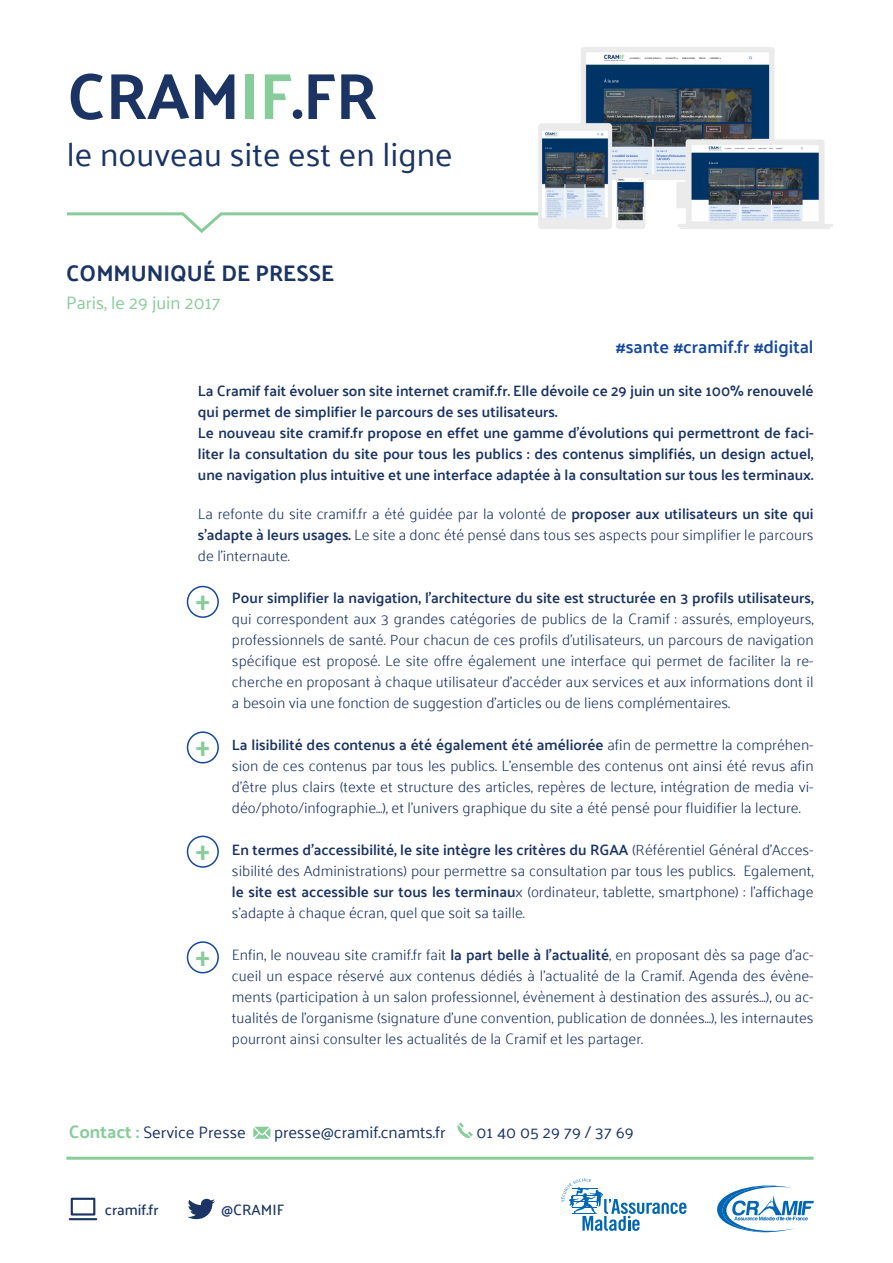
<style>
.page{position:relative;width:893px;height:1263px;background:#fff}
.page>*{position:absolute;margin:0;border:0;box-sizing:border-box;transform-origin:0 0}
.t1{font:700 65.55px "Palanquin";color:#1b3463}
.t2{font:33px "Palanquin";color:#1b3463}
.t3{font:700 27px "Palanquin";color:#88cc9c}
.t4{font:700 22.5px "Palanquin";color:#1b3463}
.t5{font:600 18px "Palanquin";color:#16489d}
.t6{font:18px "Palanquin";color:#88cc9c}
.t7{font:16.5px "Palanquin";color:#1b3463}
.t8{font:300 15px/21px "Palanquin";color:#1b3463;text-align:justify}
.t9{font:600 15px/21px "Palanquin";color:#1b3463}
.t10{font:500 15px "Palanquin";color:#1b3463}
.s1{color:#88cc9c}
.s2{font-weight:600}
.s3{font-weight:700;font-size:18px;color:#88cc9c}
</style>
<div class="page">
<div style="left:187px;top:586px;width:32px;height:32px;border:2px solid #16489d;border-radius:50%"></div>
<div style="left:187px;top:731px;width:32px;height:32px;border:2px solid #16489d;border-radius:50%"></div>
<div style="left:187px;top:836px;width:32px;height:32px;border:2px solid #16489d;border-radius:50%"></div>
<div style="left:187px;top:941px;width:32px;height:32px;border:2px solid #16489d;border-radius:50%"></div>
<svg style="left:67px;top:212px;width:447px;height:21px"></svg>
<img style="left:514px;top:47px;width:319px;height:182px">
<svg style="left:561px;top:1178px;width:125px;height:53px"></svg>
<svg style="left:717px;top:1185px;width:97px;height:47px"></svg>
<svg style="left:254px;top:1127px;width:16px;height:12px"></svg>
<svg style="left:457px;top:1123px;width:16px;height:15px"></svg>
<div style="left:71px;top:1198px;width:24px;height:17px;border:2px solid #1b3463"></div>
<hr style="left:70px;top:1218px;width:26px;height:2px;background:#1b3463">
<svg style="left:187px;top:1199px;width:28px;height:20px"></svg>
<hr style="left:66px;top:1157px;width:748px;height:3px;background:#88cc9c">
<p class="t1" style="left:67px;top:58px;width:311px">CRAM<span class="s1">IF</span>.FR</p>
<p class="t2" style="left:67px;top:135px;width:387px">le nouveau site est en ligne</p>
<p class="t4" style="left:66px;top:260px;width:269px">COMMUNIQUÉ DE PRESSE</p>
<p class="t6" style="left:66px;top:293px;width:156px">Paris, le 29 juin 2017</p>
<p class="t5" style="left:616px;top:336px;width:199px">#sante #cramif.fr #digital</p>
<p class="t9" style="left:198px;top:380px;width:617px">La Cramif fait évoluer son site internet cramif.fr. Elle dévoile ce 29 juin un site 100% renouvelé qui permet de simplifier le parcours de ses utilisateurs.</p>
<p class="t9" style="left:198px;top:422px;width:617px;text-align:justify">Le nouveau site cramif.fr propose en effet une gamme d’évolutions qui permettront de faci&shy;liter la consultation du site pour tous les publics : des contenus simplifiés, un design actuel, une navigation plus intuitive et une interface adaptée à la consultation sur tous les terminaux.</p>
<p class="t8" style="left:198px;top:503px;width:617px">La refonte du site cramif.fr a été guidée par la volonté de <span class="s2">proposer aux utilisateurs un site qui s’adapte à leurs usages.</span> Le site a donc été pensé dans tous ses aspects pour simplifier le parcours de l’internaute.</p>
<p class="t8" style="left:232px;top:587px;width:583px"><span class="s2">Pour simplifier la navigation, l’architecture du site est structurée en 3 profils utilisateurs, </span>qui correspondent aux 3 grandes catégories de publics de la Cramif : assurés, employeurs, professionnels de santé. Pour chacun de ces profils d’utilisateurs, un parcours de navigation spécifique est proposé. Le site offre également une interface qui permet de faciliter la re&shy;cherche en proposant à chaque utilisateur d’accéder aux services et aux informations dont il a besoin via une fonction de suggestion d’articles ou de liens complémentaires.</p>
<p class="t8" style="left:232px;top:734px;width:583px"><span class="s2">La lisibilité des contenus a été également été améliorée</span> afin de permettre la compréhen&shy;sion de ces contenus par tous les publics. L’ensemble des contenus ont ainsi été revus afin d’être plus clairs (texte et structure des articles, repères de lecture, intégration de media vi&shy;déo/photo/infographie…), et l’univers graphique du site a été pensé pour fluidifier la lecture.</p>
<p class="t8" style="left:232px;top:839px;width:583px"><span class="s2">En termes d’accessibilité, le site intègre les critères du RGAA</span> (Référentiel Général d’Acces&shy;sibilité des Administrations) pour permettre sa consultation par tous les publics. Egalement, <span class="s2">le site est accessible sur tous les terminau</span>x (ordinateur, tablette, smartphone) : l’affichage s’adapte à chaque écran, quel que soit sa taille.</p>
<p class="t8" style="left:232px;top:944px;width:583px">Enfin, le nouveau site cramif.fr fait <span class="s2">la part belle à l’actualité</span>, en proposant dès sa page d’ac&shy;cueil un espace réservé aux contenus dédiés à l’actualité de la Cramif. Agenda des évène&shy;ments (participation à un salon professionnel, évènement à destination des assurés…), ou ac&shy;tualités de l’organisme (signature d’une convention, publication de données…), les internautes pourront ainsi consulter les actualités de la Cramif et les partager.</p>
<p class="t3" style="left:196px;top:585px;width:15px">+</p>
<p class="t3" style="left:196px;top:731px;width:15px">+</p>
<p class="t3" style="left:196px;top:835px;width:15px">+</p>
<p class="t3" style="left:196px;top:940px;width:15px">+</p>
<p class="t7" style="left:69px;top:1123px;width:179px"><span class="s3">Contact :</span> Service Presse</p>
<p class="t7" style="left:274px;top:1123px;width:173px">presse@cramif.cnamts.fr</p>
<p class="t7" style="left:477px;top:1123px;width:159px">01 40 05 29 79 / 37 69</p>
<p class="t10" style="left:105px;top:1201px;width:55px">cramif.fr</p>
<p class="t10" style="left:221px;top:1201px;width:64px">@CRAMIF</p>
</div>
